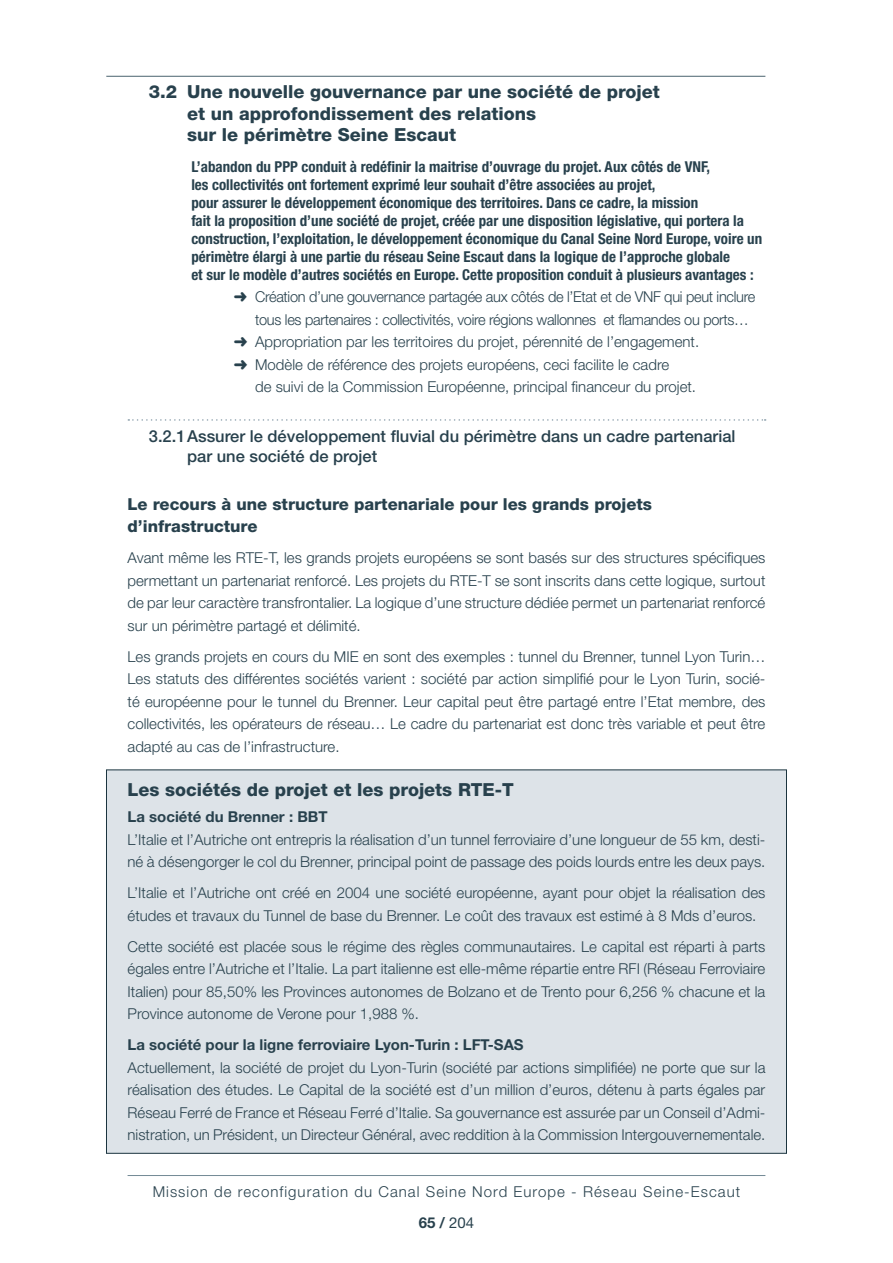
<style>
.page{position:relative;width:893px;height:1263px;background:#fff}
.page>*{position:absolute;margin:0;border:0;box-sizing:border-box;transform-origin:0 0}
._1_1_tex{font:800 18px/21.6px "Helvetica Neue LT Std";color:#28414d}
.gra1_11tex{font:500 16.5px/19.8px "Helvetica Neue LT Std";color:#28414d}
.titre_port_heavy{font:800 16.5px/22.5px "Helvetica Neue LT Std";color:#28414d}
.t1{font:300 15px/22.5px "Helvetica Neue LT Std";color:#28414d;text-align:justify}
.chapeau{font:700 condensed 15px/18px "Helvetica Neue LT Std";color:#28414d}
.t2{font:300 15px/22.5px "Helvetica Neue LT Std";letter-spacing:-.02em;color:#28414d}
.t3{font:300 15px/31px "Helvetica Neue LT Std";letter-spacing:.07em;color:#28414d;text-align:center}
.t4{font:700 15px "Helvetica Neue LT Std";color:#28414d}
.s1{font-weight:700}
.s2{font-weight:400}
</style>
<div class="page">
<hr style="left:128px;top:1175px;width:637px;height:1px;background:#738a95">
<div style="left:106px;top:770px;width:681px;height:383px;background:#dde3e8;border:1px solid #1b343f"></div>
<hr style="left:106px;top:76px;width:659px;height:1px;background:#4a626e">
<svg style="left:128px;top:419px;width:638px;height:2px"></svg>
<p class="_1_1_tex" style="left:187px;top:81px;width:474px;text-indent:-38px">3.2 Une nouvelle gouvernance par une société de projet et un approfondissement des relations<br>sur le périmètre Seine Escaut</p>
<p class="chapeau" style="left:191px;top:157px;width:572px">L’abandon du PPP conduit à redéfinir la maitrise d’ouvrage du projet. Aux côtés de VNF,<br>les collectivités ont fortement exprimé leur souhait d’être associées au projet,<br>pour assurer le développement économique des territoires. Dans ce cadre, la mission<br>fait la proposition d’une société de projet, créée par une disposition législative, qui portera la construction, l’exploitation, le développement économique du Canal Seine Nord Europe, voire un périmètre élargi à une partie du réseau Seine Escaut dans la logique de l’approche globale<br>et sur le modèle d’autres sociétés en Europe. Cette proposition conduit à plusieurs avantages :</p>
<p class="t2" style="left:255px;top:285px;width:502px;text-indent:-21px">➜ Création d’une gouvernance partagée aux côtés de l’Etat et de VNF qui peut inclure tous les partenaires : collectivités, voire régions wallonnes et flamandes ou ports…</p>
<p class="t1" style="left:234px;top:330px;width:467px">➜ Appropriation par les territoires du projet, pérennité de l’engagement.</p>
<p class="t1" style="left:255px;top:353px;width:442px;text-indent:-21px">➜ Modèle de référence des projets européens, ceci facilite le cadre<br>de suivi de la Commission Européenne, principal financeur du projet.</p>
<p class="gra1_11tex" style="left:187px;top:426px;width:550px;text-indent:-38px">3.2.1Assurer le développement fluvial du périmètre dans un cadre partenarial par une société de projet</p>
<p class="titre_port_heavy" style="left:128px;top:493px;width:526px">Le recours à une structure partenariale pour les grands projets d’infrastructure</p>
<p class="t1" style="left:128px;top:546px;width:639px">Avant même les RTE-T, les grands projets européens se sont basés sur des structures spécifiques permettant un partenariat renforcé. Les projets du RTE-T se sont inscrits dans cette logique, surtout de par leur caractère transfrontalier. La logique d’une structure dédiée permet un partenariat renforcé sur un périmètre partagé et délimité.</p>
<p class="t1" style="left:128px;top:645px;width:639px">Les grands projets en cours du MIE en sont des exemples : tunnel du Brenner, tunnel Lyon Turin… Les statuts des différentes sociétés varient : société par action simplifié pour le Lyon Turin, socié&shy;té européenne pour le tunnel du Brenner. Leur capital peut être partagé entre l’Etat membre, des collectivités, les opérateurs de réseau… Le cadre du partenariat est donc très variable et peut être adapté au cas de l’infrastructure.</p>
<p class="_1_1_tex" style="left:128px;top:778px;width:388px">Les sociétés de projet et les projets RTE-T</p>
<p class="t4" style="left:128px;top:808px;width:202px">La société du Brenner : BBT</p>
<p class="t1" style="left:128px;top:828px;width:639px">L’Italie et l’Autriche ont entrepris la réalisation d’un tunnel ferroviaire d’une longueur de 55 km, desti&shy;né à désengorger le col du Brenner, principal point de passage des poids lourds entre les deux pays.</p>
<p class="t1" style="left:128px;top:881px;width:639px">L’Italie et l’Autriche ont créé en 2004 une société européenne, ayant pour objet la réalisation des études et travaux du Tunnel de base du Brenner. Le coût des travaux est estimé à 8 Mds d’euros.</p>
<p class="t1" style="left:128px;top:935px;width:639px">Cette société est placée sous le régime des règles communautaires. Le capital est réparti à parts égales entre l’Autriche et l’Italie. La part italienne est elle-même répartie entre RFI (Réseau Ferroviaire Italien) pour 85,50% les Provinces autonomes de Bolzano et de Trento pour 6,256 % chacune et la Province autonome de Verone pour 1,988 %.</p>
<p class="t4" style="left:128px;top:1036px;width:398px">La société pour la ligne ferroviaire Lyon-Turin : LFT-SAS</p>
<p class="t1" style="left:128px;top:1056px;width:639px">Actuellement, la société de projet du Lyon-Turin (société par actions simplifiée) ne porte que sur la réalisation des études. Le Capital de la société est d’un million d’euros, détenu à parts égales par Réseau Ferré de France et Réseau Ferré d’Italie. Sa gouvernance est assurée par un Conseil d’Admi&shy;nistration, un Président, un Directeur Général, avec reddition à la Commission Intergouvernementale.</p>
<p class="t3" style="left:153px;top:1176px;width:589px">Mission de reconfiguration du Canal Seine Nord Europe - Réseau Seine-Escaut<br><span class="s1">65 /</span> <span class="s2">204</span></p>
</div>
